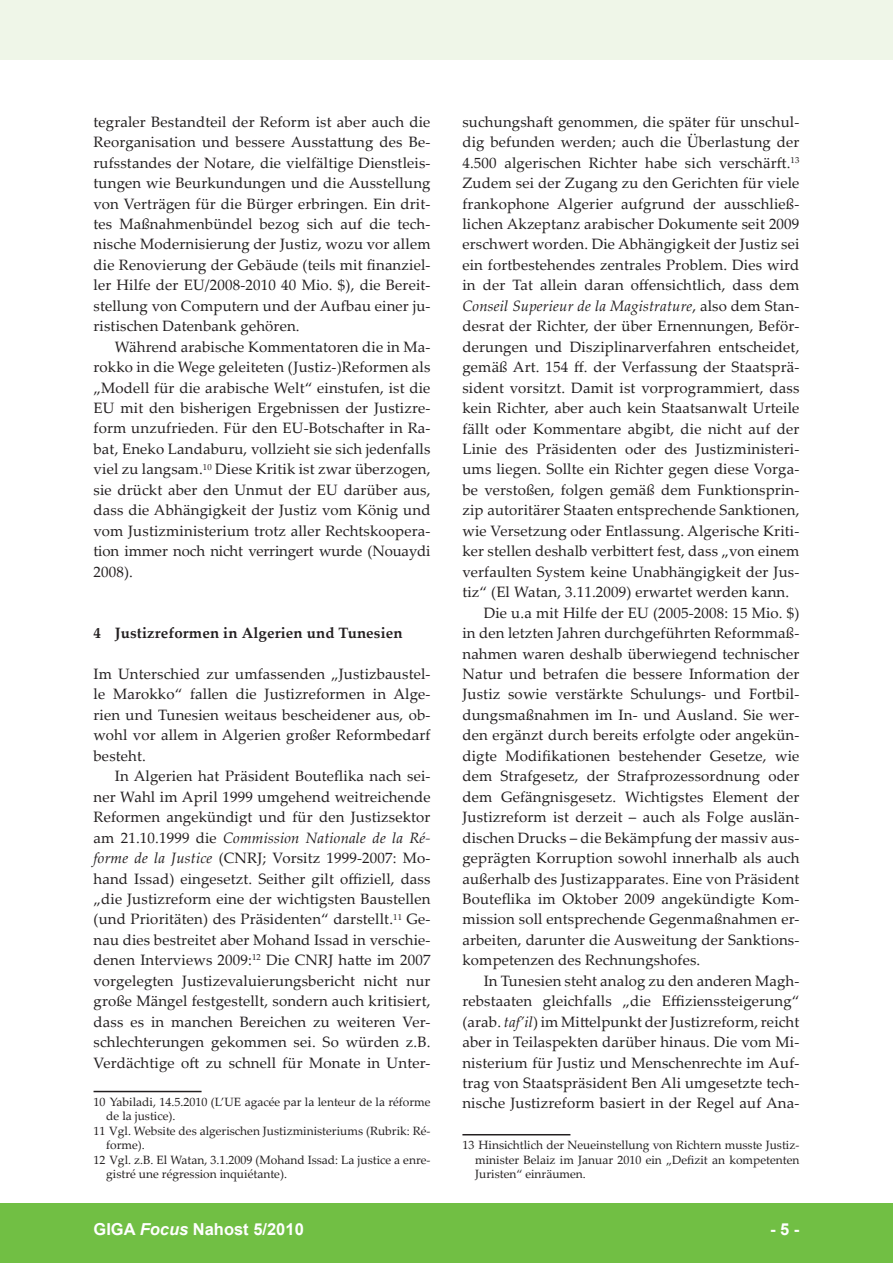
<style>
.page{position:relative;width:893px;height:1263px;background:#fff}
.page>*{position:absolute;margin:0;border:0;box-sizing:border-box;transform-origin:0 0}
.t1{font:700 16.5px "Arial";color:#fff}
.t2{font:15px/20.4px "Palatino Linotype";letter-spacing:.01em;color:#231f20;text-align:justify}
.t3{font:italic 15px "Palatino Linotype";letter-spacing:.01em;color:#231f20}
.t4{font:700 15px "Palatino Linotype";letter-spacing:.01em;color:#231f20}
.t5{font:12px/14.4px "Palatino Linotype";color:#231f20;text-align:justify}
.s1{font-style:italic}
.s2{font-style:normal}
</style>
<div class="page">
<div style="left:0;top:1203px;width:893px;height:60px;background:#71bf44"></div>
<div style="left:0;top:0;width:893px;height:60px;background:#eff6e8"></div>
<hr style="left:94px;top:1091px;width:108px;height:1px;background:#231f20">
<hr style="left:462px;top:1134px;width:108px;height:1px;background:#231f20">
<p class="t2" style="left:94px;top:111px;width:339px">tegraler Bestandteil der Reform ist aber auch die Reorganisation und bessere Ausstattung des Be&shy;rufsstandes der Notare, die vielfältige Dienstleis&shy;tungen wie Beurkundungen und die Ausstellung von Verträgen für die Bürger erbringen. Ein drit&shy;tes Maßnahmenbündel bezog sich auf die tech&shy;nische Modernisierung der Justiz, wozu vor allem die Renovierung der Gebäude (teils mit finanziel&shy;ler Hilfe der EU/2008-2010 40 Mio. $), die Bereit&shy;stellung von Computern und der Aufbau einer ju&shy;ristischen Datenbank gehören.</p>
<p class="t2" style="left:94px;top:336px;width:339px;text-indent:21px">Während arabische Kommentatoren die in Ma&shy;rokko in die Wege geleiteten (Justiz-)Reformen als „Modell für die arabische Welt“ einstufen, ist die EU mit den bisherigen Ergebnissen der Justizre&shy;form unzufrieden. Für den EU-Botschafter in Ra&shy;bat, Eneko Landaburu, vollzieht sie sich jedenfalls viel zu langsam.<sup>10</sup> Diese Kritik ist zwar überzogen, sie drückt aber den Unmut der EU darüber aus, dass die Abhängigkeit der Justiz vom König und vom Justizministerium trotz aller Rechtskoopera&shy;tion immer noch nicht verringert wurde (Nouaydi 2008).</p>
<p class="t4" style="left:94px;top:622px;width:311px">4 Justizreformen in Algerien und Tunesien</p>
<p class="t2" style="left:94px;top:663px;width:338px">Im Unterschied zur umfassenden „Justizbaustel&shy;le Marokko“ fallen die Justizreformen in Alge&shy;rien und Tunesien weitaus bescheidener aus, ob&shy;wohl vor allem in Algerien großer Reformbedarf besteht.</p>
<p class="t2" style="left:94px;top:765px;width:339px;text-indent:21px">In Algerien hat Präsident Bouteflika nach sei&shy;ner Wahl im April 1999 umgehend weitreichende Reformen angekündigt und für den Justizsektor am 21.10.1999 die <span class="s1">Commission Nationale de la Ré&shy;forme de la Justice</span> (CNRJ; Vorsitz 1999-2007: Mo&shy;hand Issad) eingesetzt. Seither gilt offiziell, dass „die Justizreform eine der wichtigsten Baustellen (und Prioritäten) des Präsidenten“ darstellt.<sup>11</sup> Ge&shy;nau dies bestreitet aber Mohand Issad in verschie&shy;denen Interviews 2009:<sup>12</sup> Die CNRJ hatte im 2007 vorgelegten Justizevaluierungsbericht nicht nur große Mängel festgestellt, sondern auch kritisiert, dass es in manchen Bereichen zu weiteren Ver&shy;schlechterungen gekommen sei. So würden z.B.<br>Verdächtige oft zu schnell für Monate in Unter-</p>
<p class="t5" style="left:94px;top:1094px;width:338px">10 Yabiladi, 14.5.2010 (L’UE agacée par la lenteur de la réforme</p>
<p class="t5" style="left:106px;top:1108px;width:71px">de la justice).</p>
<p class="t5" style="left:94px;top:1123px;width:338px">11 Vgl. Website des algerischen Justizministeriums (Rubrik: Ré-</p>
<p class="t5" style="left:106px;top:1137px;width:40px">forme).</p>
<p class="t5" style="left:94px;top:1152px;width:338px">12 Vgl. z.B. El Watan, 3.1.2009 (Mohand Issad: La justice a enre-</p>
<p class="t5" style="left:106px;top:1166px;width:182px">gistré une régression inquiétante).</p>
<p class="t2" style="left:462px;top:111px;width:338px">suchungshaft genommen, die später für unschul-</p>
<p class="t2" style="left:462px;top:131px;width:338px">dig befunden werden; auch die Überlastung der</p>
<p class="t2" style="left:462px;top:152px;width:338px">4.500 algerischen Richter habe sich verschärft.<sup>13</sup></p>
<p class="t2" style="left:462px;top:172px;width:338px">Zudem sei der Zugang zu den Gerichten für viele</p>
<p class="t2" style="left:462px;top:193px;width:338px">franko-phone Algerier aufgrund der ausschließ-</p>
<p class="t2" style="left:462px;top:213px;width:338px">lichen Akzeptanz arabischer Dokumente seit 2009</p>
<p class="t2" style="left:462px;top:234px;width:338px">erschwert worden. Die Abhängigkeit der Justiz sei</p>
<p class="t2" style="left:462px;top:254px;width:338px">ein fortbestehendes zentrales Problem. Dies wird</p>
<p class="t2" style="left:462px;top:274px;width:338px">in der Tat allein daran offensichtlich, dass dem</p>
<p class="t3" style="left:462px;top:295px;width:338px">Conseil Superieur de la Magistrature<span class="s2">, also dem Stan-</span></p>
<p class="t2" style="left:462px;top:315px;width:338px">desrat der Richter, der über Ernennungen, Beför-</p>
<p class="t2" style="left:462px;top:336px;width:338px">derungen und Disziplinarverfahren entscheidet,</p>
<p class="t2" style="left:462px;top:356px;width:338px">gemäß Art. 154 ff. der Verfassung der Staatsprä-</p>
<p class="t2" style="left:462px;top:377px;width:339px">sident vorsitzt. Damit ist vorprogrammiert, dass</p>
<p class="t2" style="left:462px;top:397px;width:338px">kein Richter, aber auch kein Staatsanwalt Urteile</p>
<p class="t2" style="left:462px;top:418px;width:338px">fällt oder Kommentare abgibt, die nicht auf der</p>
<p class="t2" style="left:462px;top:438px;width:338px">Linie des Präsidenten oder des Justizministeri-</p>
<p class="t2" style="left:462px;top:458px;width:338px">ums liegen. Sollte ein Richter gegen diese Vorga-</p>
<p class="t2" style="left:462px;top:479px;width:338px">be verstoßen, folgen gemäß dem Funktionsprin-</p>
<p class="t2" style="left:462px;top:499px;width:338px">zip autoritärer Staaten entsprechende Sanktionen,</p>
<p class="t2" style="left:462px;top:520px;width:338px">wie Versetzung oder Entlassung. Algerische Kriti-</p>
<p class="t2" style="left:462px;top:540px;width:339px">ker stellen deshalb verbittert fest, dass „von einem</p>
<p class="t2" style="left:462px;top:561px;width:338px">verfaulten System keine Unabhängigkeit der Jus-</p>
<p class="t2" style="left:462px;top:581px;width:328px">tiz“ (El Watan, 3.11.2009) erwartet werden kann.</p>
<p class="t2" style="left:484px;top:602px;width:317px">Die u.a mit Hilfe der EU (2005-2008: 15 Mio. $)</p>
<p class="t2" style="left:462px;top:622px;width:338px">in den letzten Jahren durchgeführten Reformmaß-</p>
<p class="t2" style="left:462px;top:643px;width:338px">nahmen waren deshalb überwiegend technischer</p>
<p class="t2" style="left:462px;top:663px;width:338px">Natur und betrafen die bessere Information der</p>
<p class="t2" style="left:462px;top:683px;width:338px">Justiz sowie verstärkte Schulungs- und Fortbil-</p>
<p class="t2" style="left:462px;top:704px;width:338px">dungsmaßnahmen im In- und Ausland. Sie wer-</p>
<p class="t2" style="left:462px;top:724px;width:338px">den ergänzt durch bereits erfolgte oder angekün-</p>
<p class="t2" style="left:462px;top:745px;width:338px">digte Modifikationen bestehender Gesetze, wie</p>
<p class="t2" style="left:462px;top:765px;width:338px">dem Strafgesetz, der Strafprozessordnung oder</p>
<p class="t2" style="left:462px;top:786px;width:338px">dem Gefängnisgesetz. Wichtigstes Element der</p>
<p class="t2" style="left:462px;top:806px;width:338px">Justizreform ist derzeit – auch als Folge auslän-</p>
<p class="t2" style="left:462px;top:827px;width:338px">dischen Drucks – die Bekämpfung der massiv aus-</p>
<p class="t2" style="left:462px;top:847px;width:338px">geprägten Korruption sowohl innerhalb als auch</p>
<p class="t2" style="left:462px;top:868px;width:338px">außerhalb des Justizapparates. Eine von Präsident</p>
<p class="t2" style="left:462px;top:888px;width:338px">Bouteflika im Oktober 2009 angekündigte Kom-</p>
<p class="t2" style="left:462px;top:908px;width:338px">mission soll entsprechende Gegenmaßnahmen er-</p>
<p class="t2" style="left:462px;top:929px;width:338px">arbeiten, darunter die Ausweitung der Sanktions-</p>
<p class="t2" style="left:462px;top:949px;width:239px">kompetenzen des Rechnungshofes.</p>
<p class="t2" style="left:484px;top:970px;width:317px">In Tunesien steht analog zu den anderen Magh-</p>
<p class="t2" style="left:462px;top:990px;width:338px">rebstaaten gleichfalls „die Effizienssteigerung“</p>
<p class="t2" style="left:462px;top:1011px;width:338px">(arab. <span class="s1">taf’il</span>) im Mittelpunkt der Justizreform, reicht</p>
<p class="t2" style="left:462px;top:1031px;width:338px">aber in Teilaspekten darüber hinaus. Die vom Mi-</p>
<p class="t2" style="left:462px;top:1052px;width:338px">nisterium für Justiz und Menschenrechte im Auf-</p>
<p class="t2" style="left:462px;top:1072px;width:338px">trag von Staatspräsident Ben Ali umgesetzte tech-</p>
<p class="t2" style="left:462px;top:1092px;width:338px">nische Justizreform basiert in der Regel auf Ana-</p>
<p class="t5" style="left:475px;top:1137px;width:326px;text-indent:-13px">13 Hinsichtlich der Neueinstellung von Richtern musste Justiz&shy;minister Belaiz im Januar 2010 ein „Defizit an kompetenten Juristen“ einräumen.</p>
<p class="t1" style="left:94px;top:1218px;width:212px">GIGA <span class="s1">Focus</span> Nahost 5/2010</p>
<p class="t1" style="left:770px;top:1218px;width:31px">- -</p>
</div>
